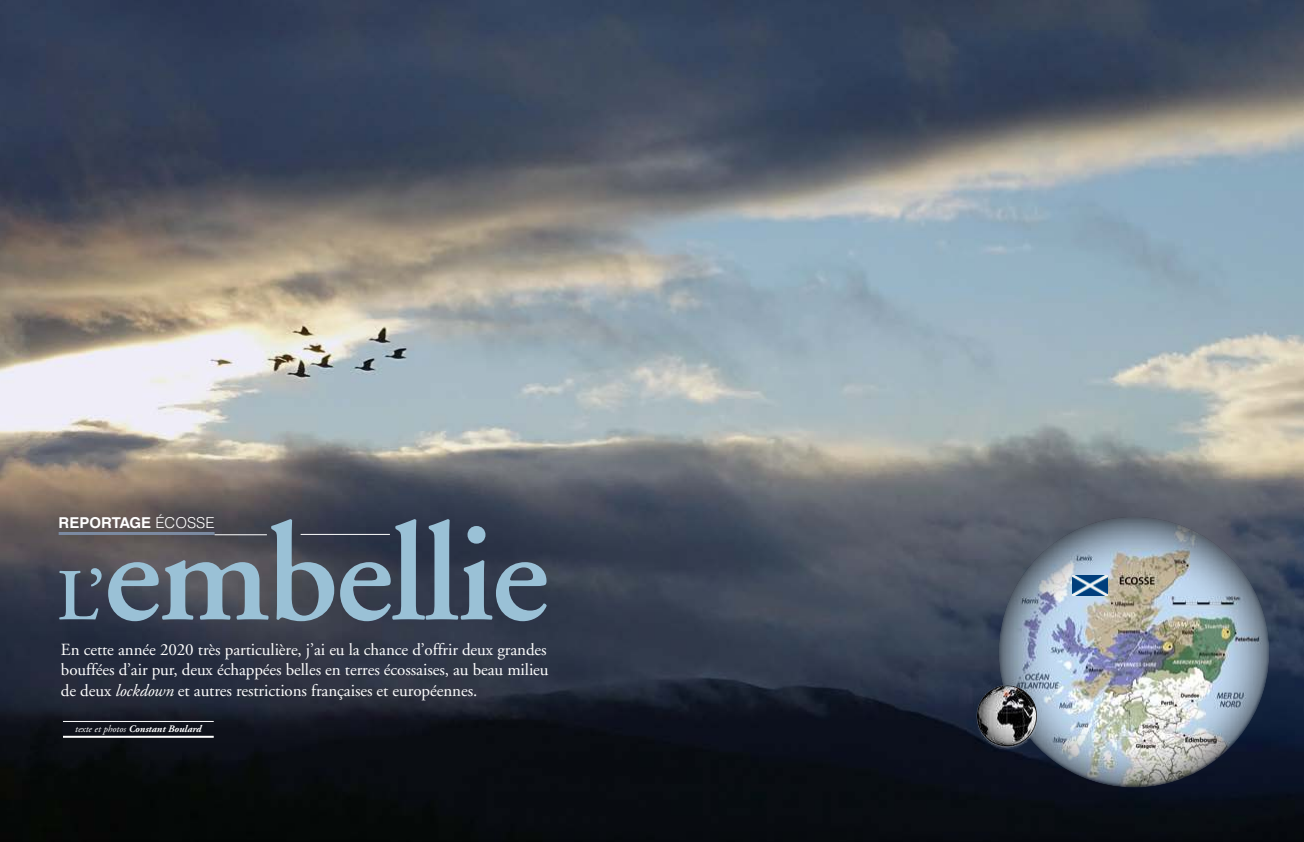
<style>
.page{position:relative;width:1304px;height:842px;background:#fff}
.page>*{position:absolute;margin:0;border:0;box-sizing:border-box;transform-origin:0 0}
.t1{font:600 140px "Adobe Garamond LT";letter-spacing:-.02em;color:#9ac1d6}
.t2{font:17px/20.4px "Adobe Garamond LT";letter-spacing:-.005em;color:#fff;text-align:justify}
.t3{font:700 15px "Helvetica LT";color:#fff}
.t4{font:italic 700 10px "Adobe Garamond LT";color:#fff}
.s1{font-weight:300}
.s2{font-size:73px}
.s3{font-style:italic}
.s4{font-weight:400}
</style>
<div class="page">
<img style="left:0;top:0;width:1304px;height:842px">
<img style="left:990px;top:509px;width:287px;height:279px">
<img style="left:972px;top:681px;width:69px;height:69px">
<img style="left:1073px;top:575px;width:35px;height:20px">
<hr style="left:63px;top:721px;width:151px;height:1px;background:#fff">
<hr style="left:63px;top:736px;width:151px;height:2px;background:#fff">
<hr style="left:59px;top:532px;width:156px;height:3px;background:#7b8aa1">
<hr style="left:215px;top:535px;width:52px;height:1px;background:#fff">
<hr style="left:301px;top:534px;width:89px;height:1px;background:#fff">
<p class="t3" style="left:59px;top:514px;width:157px">REPORTAGE <span class="s1">ÉCOSSE</span></p>
<h1 class="t1" style="left:57px;top:491px;width:493px"><span class="s2">L’</span>embellie</h1>
<p class="t2" style="left:61px;top:639px;width:489px">En cette année 2020 très particulière, j’ai eu la chance d’offrir deux grandes bouffées d’air pur, deux échappées belles en terres écossaises, au beau milieu de deux <span class="s3">lockdown</span> et autres restrictions françaises et européennes.</p>
<p class="t4" style="left:75px;top:722px;width:128px"><span class="s4">texte et photos</span> Constant Boulard</p>
</div>
